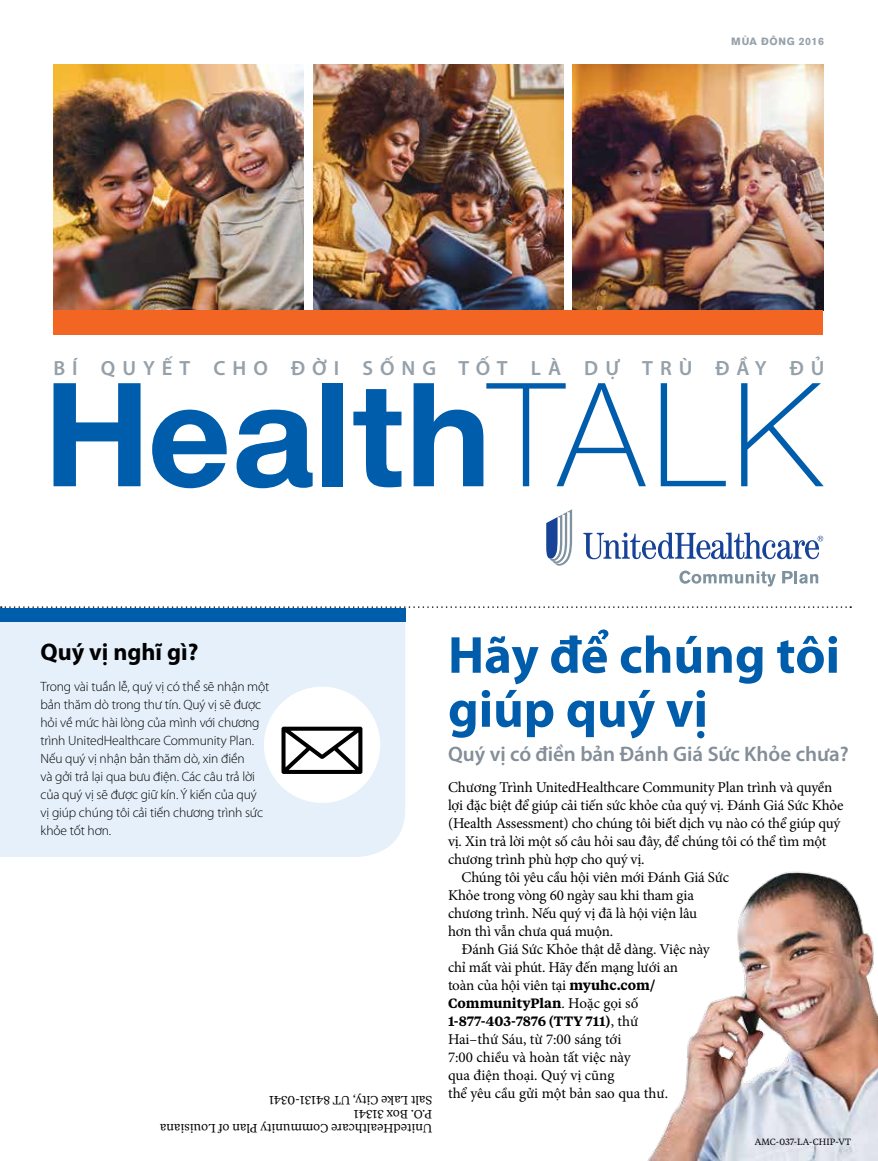
<style>
.page{position:relative;width:878px;height:1161px;background:#fff}
.page>*{position:absolute;margin:0;border:0;box-sizing:border-box;transform-origin:0 0}
.t1{font:700 154.5px "UHC Sans";color:#005dac}
.t2{font:700 52.5px/54px "Myriad Pro";color:#005dac}
.t3{font:700 24px "Myriad Pro";color:#000}
.t4{font:600 21px "Myriad Pro";color:#838e98}
.t5{font:600 20.55px "Myriad Pro";letter-spacing:.34em;color:#95a0a9}
.t6{font:15px/18px "Minion Pro";letter-spacing:-.01em;color:#000}
.t7{font:300 13.5px/18px "Myriad Pro";letter-spacing:-.01em;color:#000}
.t8{font:600 13.5px/18px "UHC Serif Text";color:#000}
.t9{font:12px/14.2px "UHC Serif Text";color:#000}
.t10{font:700 10.5px "Akzidenz Grotesk BE";letter-spacing:.05em;color:#95a0a9}
.t11{font:9px "UHC Serif Text";color:#000}
.s1{font-weight:300}
.s2{font-family:"UHC Serif Text";font-weight:600;font-size:13.5px}
.s3{font-family:"Minion Pro";font-weight:400;font-size:15px}
</style>
<div class="page">
<div style="left:0;top:621px;width:405px;height:236px;background:#e5f0fa"></div>
<div style="left:264px;top:687px;width:116px;height:116px;background:#fff;border-radius:50%"></div>
<svg style="left:281px;top:727px;width:81px;height:47px"></svg>
<div style="left:0;top:608px;width:405px;height:13px;background:#005dac"></div>
<img style="left:647px;top:871px;width:231px;height:290px">
<img style="left:53px;top:64px;width:250px;height:247px">
<img style="left:313px;top:64px;width:250px;height:247px">
<img style="left:573px;top:64px;width:250px;height:247px">
<svg style="left:1px;top:606px;width:850px;height:2px"></svg>
<svg style="left:583px;top:532px;width:240px;height:27px"></svg>
<svg style="left:546px;top:509px;width:26px;height:57px"></svg>
<svg style="left:679px;top:571px;width:96px;height:15px"></svg>
<svg style="left:782px;top:571px;width:36px;height:13px"></svg>
<div style="left:53px;top:311px;width:770px;height:24px;background:#f26522"></div>
<p class="t10" style="left:731px;top:35px;width:94px">MÙA ĐÔNG 2016</p>
<h3 class="t5" style="left:53px;top:355px;width:772px">BÍ QUYẾT CHO ĐỜI SỐNG TỐT LÀ DỰ TRÙ ĐẦY ĐỦ</h3>
<h1 class="t1" style="left:43px;top:331px;width:781px">Health<span class="s1">TALK</span></h1>
<h3 class="t3" style="left:40px;top:636px;width:159px">Quý vị nghĩ gì?</h3>
<p class="t7" style="left:40px;top:678px;width:230px">Trong vài tuần lễ, quý vị có thể sẽ nhận một bản thăm dò trong thư tín. Quý vị sẽ được hỏi về mức hài lòng của mình với chương trình UnitedHealthcare Community Plan.<br>Nếu quý vị nhận bản thăm dò, xin điền<br>và gởi trả lại qua bưu điện. Các câu trả lời của quý vị sẽ được giữ kín. Ý kiến của quý<br>vị giúp chúng tôi cải tiến chương trình sức khỏe tốt hơn.</p>
<p class="t9" style="left:432px;top:1136px;width:274px;rotate:-180deg">UnitedHealthcare Community Plan of Louisiana<br>P.O. Box 31341<br>Salt Lake City, UT 84131-0341</p>
<h2 class="t2" style="left:448px;top:626px;width:393px">Hãy để chúng tôi giúp quý vị</h2>
<h3 class="t4" style="left:448px;top:740px;width:402px">Quý vị có điền bản Đánh Giá Sức Khỏe chưa?</h3>
<p class="t6" style="left:448px;top:778px;width:386px">Chương Trình UnitedHealthcare Community Plan trình và quyền</p>
<p class="t6" style="left:448px;top:796px;width:397px">lợi đặc biệt để giúp cải tiến sức khỏe của quý vị. Đánh Giá Sức Khỏe</p>
<p class="t6" style="left:448px;top:814px;width:394px">(Health Assessment) cho chúng tôi biết dịch vụ nào có thể giúp quý</p>
<p class="t6" style="left:448px;top:832px;width:380px">vị. Xin trả lời một số câu hỏi sau đây, để chúng tôi có thể tìm một</p>
<p class="t6" style="left:448px;top:850px;width:198px">chương trình phù hợp cho quý vị.</p>
<p class="t6" style="left:461px;top:868px;width:269px">Chúng tôi yêu cầu hội viên mới Đánh Giá Sức</p>
<p class="t6" style="left:448px;top:886px;width:247px">Khỏe trong vòng 60 ngày sau khi tham gia</p>
<p class="t6" style="left:448px;top:904px;width:250px">chương trình. Nếu quý vị đã là hội viện lâu</p>
<p class="t6" style="left:448px;top:922px;width:167px">hơn thì vẫn chưa quá muộn.</p>
<p class="t6" style="left:461px;top:940px;width:250px">Đánh Giá Sức Khỏe thật dễ dàng. Việc này</p>
<p class="t6" style="left:448px;top:958px;width:231px">chỉ mất vài phút. Hãy đến mạng lưới an</p>
<p class="t6" style="left:448px;top:976px;width:209px">toàn của hội viên tại <span class="s2">myuhc.com/</span></p>
<p class="t8" style="left:448px;top:994px;width:192px">CommunityPlan<span class="s3">. Hoặc gọi số<br></span>1-877-403-7876 (TTY 711)<span class="s3">, thứ</span></p>
<p class="t6" style="left:448px;top:1030px;width:222px">Hai–thứ Sáu, từ 7:00 sáng tới<br>7:00 chiều và hoàn tất việc này<br>qua điện thoại. Quý vị cũng<br>thể yêu cầu gửi một bản sao qua thư.</p>
<p class="t11" style="left:754px;top:1135px;width:98px">AMC-037-LA-CHIP-VT</p>
</div>
